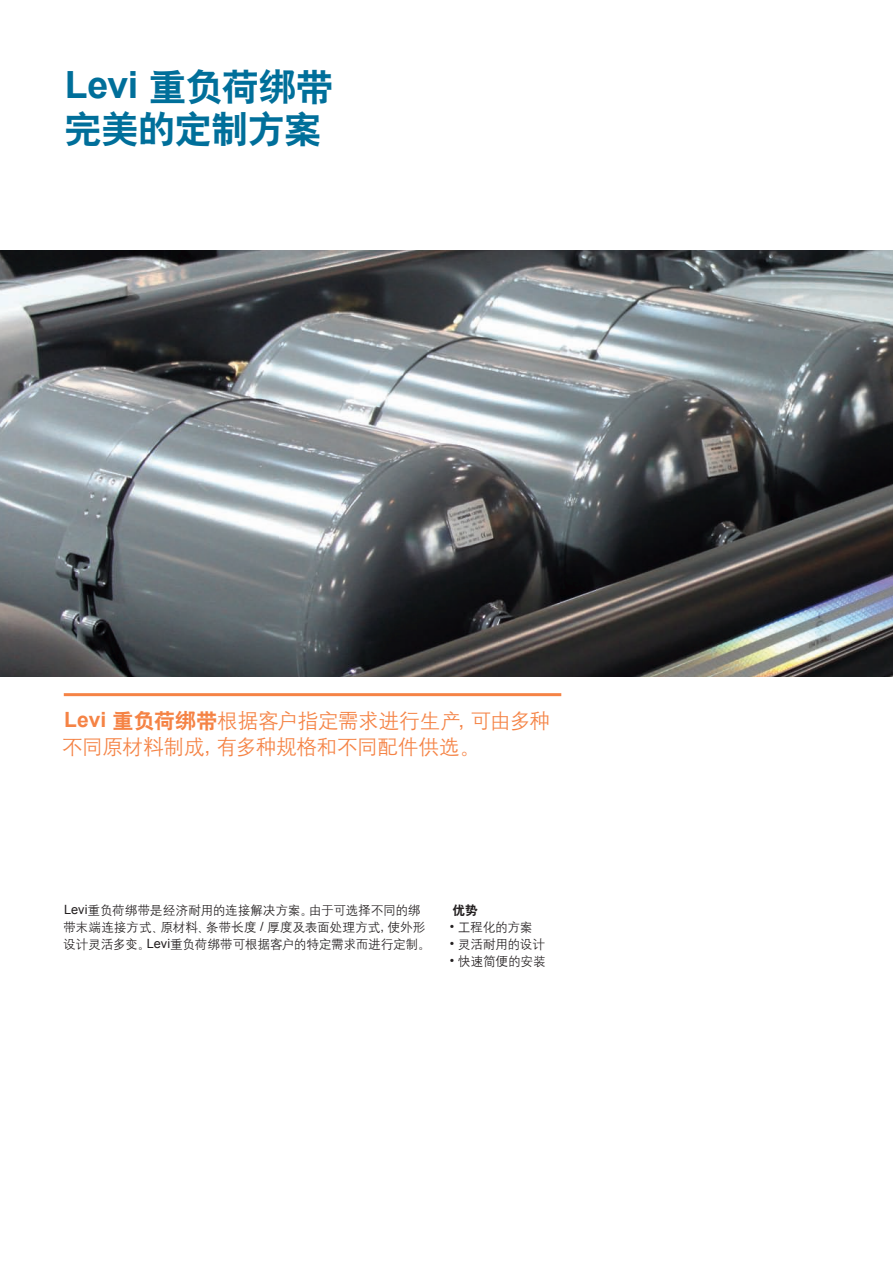
<style>
.page{position:relative;width:893px;height:1263px;background:#fff}
.page>*{position:absolute;margin:0;border:0;box-sizing:border-box;transform-origin:0 0}
.head_25_bold{font:37.5px "H Yb 2 gj";letter-spacing:-.02em;color:#006f9a}
.subhead_14_line{font:21px/25.5px "H Yg 2 gj";letter-spacing:-.035em;color:#f58345}
.copy_8_5_en{font:12.75px/17px "H Yg 2 gj";letter-spacing:-.02em;color:#231f20}
.copy_8_5_en-2{font:12.75px "H Yb 2 gj";color:#231f20}
.s1{font-family:"Arial";font-weight:700}
.s2{font-family:"H Yb 2 gj"}
.s3{font-family:"Arial"}
</style>
<div class="page">
<img style="left:0;top:251px;width:893px;height:425px">
<hr style="left:64px;top:693px;width:497px;height:3px;background:#f58345">
<p class="head_25_bold" style="left:65px;top:68px;width:271px"><span class="s1">Levi</span> 重负荷绑带</p>
<p class="head_25_bold" style="left:64px;top:110px;width:259px">完美的定制方案</p>
<p class="subhead_14_line" style="left:62px;top:708px;width:490px"><span class="s1">Levi</span> <span class="s2">重负荷绑带</span>根据客户指定需求进行生产<span class="s3">,</span> 可由多种不同原材料制成<span class="s3">,</span> 有多种规格和不同配件供选。</p>
<p class="copy_8_5_en" style="left:63px;top:902px;width:369px"><span class="s3">Levi</span>重负荷绑带是经济耐用的连接解决方案。由于可选择不同的绑带末端连接方式、原材料、条带长度 <span class="s3">/</span> 厚度及表面处理方式<span class="s3">,</span> 使外形设计灵活多变。<span class="s3">Levi</span>重负荷绑带可根据客户的特定需求而进行定制。</p>
<p class="copy_8_5_en-2" style="left:452px;top:904px;width:27px">优势</p>
<p class="copy_8_5_en" style="left:450px;top:919px;width:84px"><span class="s3">•</span> 工程化的方案</p>
<p class="copy_8_5_en" style="left:450px;top:936px;width:97px"><span class="s3">•</span> 灵活耐用的设计</p>
<p class="copy_8_5_en" style="left:450px;top:953px;width:97px"><span class="s3">•</span> 快速简便的安装</p>
</div>
